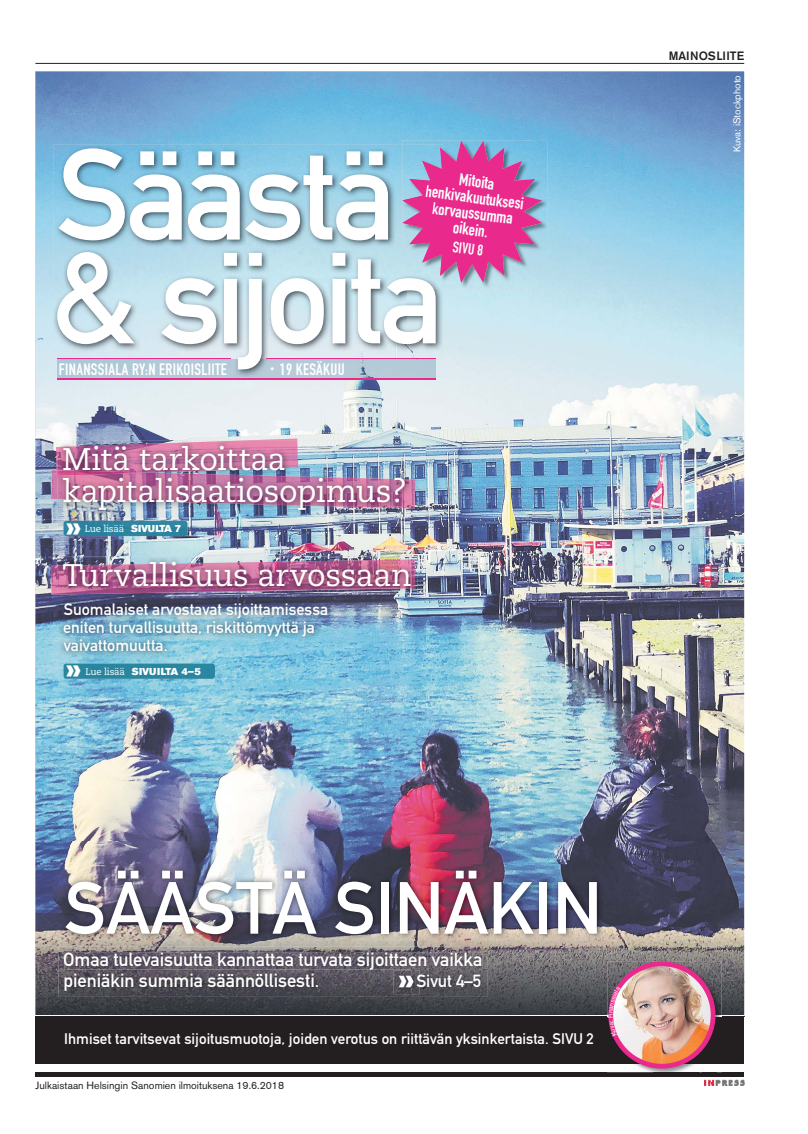
<style>
.page{position:relative;width:808px;height:1134px;background:#fff}
.page>*{position:absolute;margin:0;border:0;box-sizing:border-box;transform-origin:0 0}
.t1{font:127.1px/103.7px "DIN Mittelschrift";letter-spacing:-.04em;color:#fff}
.t2{font:72.5px "DIN Mittelschrift";color:#fff}
.t3{font:700 33px "Aachen";color:#fff}
.t4{font:31.2px/32.4px "Caecilia";letter-spacing:-.01em;color:#fff}
.t5{font:18.7px/20.9px "DIN Mittelschrift";letter-spacing:-.005em;color:#fff}
.t6{font:17.4px "DIN Mittelschrift";letter-spacing:-.005em;color:#fff}
.t7{font:16.9px/16.1px "DIN Engschrift";color:#fff;text-align:center}
.t8{font:16.3px "DIN Engschrift";letter-spacing:.02em;color:#fff}
.t9{font:16.2px/18px "DIN Mittelschrift";color:#fff}
.t10{font:15.2px "DIN Engschrift";color:#fff}
.t11{font:15.1px "DIN Mittelschrift";color:#fff}
.t12{font:500 12px "Akzidenz Grotesk BE";color:#231f20}
.t13{font:10.5px "Akzidenz Grotesk BE";color:#231f20}
.t14{font:10px "Akzidenz Grotesk BE Super";color:#fff}
.t15{font:10px "Akzidenz Grotesk BE";color:#fff}
.t16{font:9.5px "Caecilia";letter-spacing:-.02em;color:#fff}
.s1{font-family:"Akzidenz Grotesk BE Super";font-size:10px}
.s2{font-family:"Caecilia";font-size:9.5px}
.s3{font-family:"Aachen";font-weight:700;font-size:34.4px}
</style>
<div class="page">
<hr style="left:35px;top:63px;width:709px;height:1px;background:#231f20">
<hr style="left:35px;top:1072px;width:709px;height:4px;background:#231f20">
<img style="left:705px;top:1079px;width:39px;height:7px">
<img style="left:35px;top:71px;width:390px;height:105px">
<img style="left:425px;top:71px;width:319px;height:70px">
<img style="left:532px;top:141px;width:212px;height:735px">
<img style="left:35px;top:176px;width:35px;height:839px">
<img style="left:426px;top:288px;width:106px;height:577px">
<img style="left:70px;top:379px;width:356px;height:77px">
<img style="left:390px;top:456px;width:36px;height:409px">
<img style="left:70px;top:517px;width:320px;height:348px">
<img style="left:603px;top:876px;width:141px;height:106px">
<img style="left:70px;top:941px;width:533px;height:6px">
<img style="left:461px;top:947px;width:142px;height:68px">
<img style="left:70px;top:997px;width:391px;height:18px">
<img style="left:602px;top:982px;width:5px;height:33px">
<img style="left:721px;top:982px;width:23px;height:33px">
<div style="left:35px;top:1016px;width:709px;height:48px;background:#231f20"></div>
<img style="left:607px;top:961px;width:114px;height:112px">
<img style="left:654px;top:1067px;width:63px;height:6px">
<img style="left:611px;top:966px;width:102px;height:100px">
<div style="left:608px;top:961px;width:107px;height:107px;border:5px solid #e9298c;border-radius:50%"></div>
<img style="left:64px;top:663px;width:151px;height:16px;border-radius:3px">
<div style="left:64px;top:521px;width:123px;height:15px;background:#2c839e;border-radius:3px"></div>
<img style="left:60px;top:865px;width:543px;height:76px">
<hr style="left:57px;top:378px;width:379px;height:1px;background:#e9298c">
<img style="left:58px;top:598px;width:276px;height:60px">
<img style="left:443px;top:141px;width:105px;height:147px">
<img style="left:56px;top:439px;width:241px;height:31px">
<img style="left:51px;top:470px;width:364px;height:38px">
<img style="left:51px;top:566px;width:93px;height:29px">
<img style="left:58px;top:440px;width:353px;height:77px">
<img style="left:58px;top:440px;width:240px;height:33px">
<img style="left:58px;top:473px;width:353px;height:35px">
<img style="left:58px;top:470px;width:92px;height:6px">
<img style="left:57px;top:556px;width:360px;height:37px">
<img style="left:57px;top:559px;width:358px;height:34px">
<img style="left:57px;top:377px;width:379px;height:1px">
<img style="left:53px;top:145px;width:354px;height:232px">
<img style="left:407px;top:288px;width:36px;height:89px">
<img style="left:266px;top:358px;width:170px;height:1px">
<img style="left:402px;top:283px;width:41px;height:5px">
<svg style="left:402px;top:140px;width:140px;height:143px;background:#c66aac"></svg>
<img style="left:57px;top:358px;width:173px;height:1px">
<img style="left:58px;top:946px;width:430px;height:51px">
<img style="left:64px;top:952px;width:418px;height:17px">
<img style="left:394px;top:970px;width:25px;height:24px">
<img style="left:412px;top:968px;width:75px;height:25px">
<img style="left:412px;top:968px;width:70px;height:1px">
<img style="left:412px;top:970px;width:7px;height:23px">
<svg style="left:399px;top:976px;width:14px;height:11px"></svg>
<svg style="left:608px;top:987px;width:12px;height:50px"></svg>
<h1 class="t1" style="left:52px;top:158px;width:393px">Säästä &amp; sijoita</h1>
<p class="t7" style="left:428px;top:169px;width:101px;rotate:7deg">Mitoita henkivakuutuksesi korvaussumma oikein.</p>
<p class="t10" style="left:453px;top:242px;width:32px;rotate:7deg">SIVU 8</p>
<p class="t8" style="left:59px;top:363px;width:169px">FINANSSIALA RY:N ERIKOISLIITE</p>
<p class="t8" style="left:271px;top:363px;width:75px"><sup>•</sup> 19 KESÄKUU</p>
<h3 class="t4" style="left:62px;top:444px;width:346px">Mitä tarkoittaa kapitalisaatiosopimus?</h3>
<h3 class="t3" style="left:65px;top:508px;width:19px">»</h3>
<p class="t16" style="left:85px;top:524px;width:98px">Lue lisää <span class="s1">SIVULTA 7</span></p>
<h3 class="t4" style="left:62px;top:560px;width:351px">Turvallisuus arvossaan</h3>
<p class="t9" style="left:63px;top:602px;width:267px">Suomalaiset arvostavat sijoittamisessa eniten turvallisuutta, riskittömyyttä ja vaivattomuutta.</p>
<h3 class="t3" style="left:65px;top:650px;width:19px">»</h3>
<p class="t14" style="left:85px;top:668px;width:117px"><span class="s2">Lue lisää</span> SIVUILTA 4–5</p>
<p class="t12" style="left:669px;top:52px;width:77px">MAINOSLIITE</p>
<p class="t15" style="left:733px;top:152px;width:79px;rotate:-90deg">Kuva: iStockphoto</p>
<h2 class="t2" style="left:64px;top:882px;width:539px">SÄÄSTÄ SINÄKIN</h2>
<p class="t5" style="left:63px;top:951px;width:421px">Omaa tulevaisuutta kannattaa turvata sijoittaen vaikka pieniäkin summia säännöllisesti.</p>
<p class="t6" style="left:397px;top:974px;width:86px"><span class="s3">»</span>Sivut 4–5</p>
<p class="t11" style="left:64px;top:1033px;width:531px">Ihmiset tarvitsevat sijoitusmuotoja, joiden verotus on riittävän yksinkertaista. SIVU 2</p>
<p class="t13" style="left:35px;top:1081px;width:250px">Julkaistaan Helsingin Sanomien ilmoituksena 19.6.2018</p>
</div>
